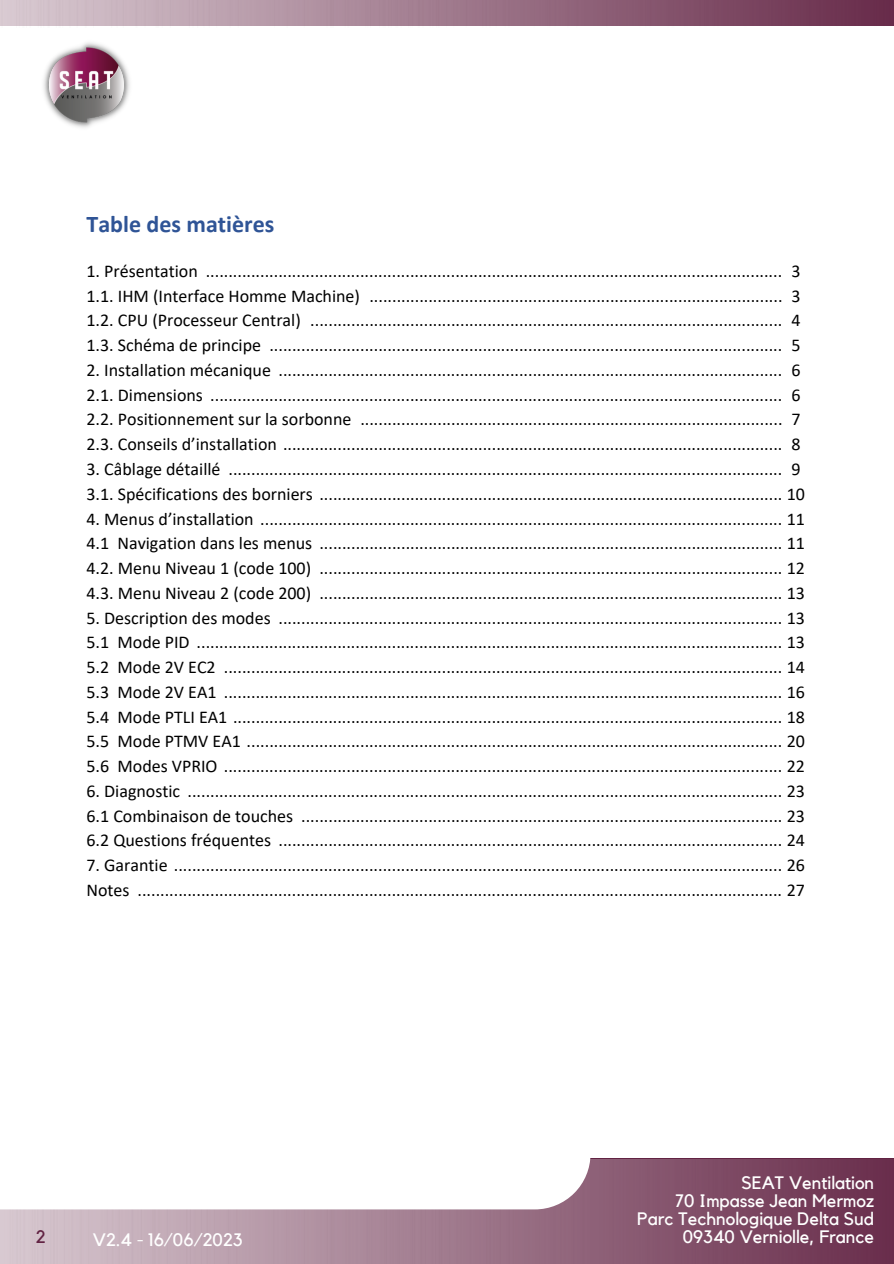
<style>
.page{position:relative;width:894px;height:1264px;background:#fff}
.page>*{position:absolute;margin:0;border:0;box-sizing:border-box;transform-origin:0 0}
.t1{font:700 24px "Calibri";color:#2f5496}
.t2{font:18px "Calibri";color:#000}
.t3{font:18px "Kollektif";color:#fff}
.t4{font:18px "Kollektif";color:#622343}
</style>
<div class="page">
<img style="left:0;top:1159px;width:893px;height:104px">
<div style="left:0;top:1098px;width:590px;height:111px;background:#fff"></div>
<img style="left:43px;top:42px;width:87px;height:86px">
<img style="left:0;top:0;width:893px;height:26px">
<p class="t1" style="left:86px;top:213px;width:189px">Table des matières</p>
<p class="t2" style="left:86px;top:263px;width:697px">1. Présentation ...............................................................................................................................</p>
<p class="t2" style="left:86px;top:288px;width:275px">1.1. IHM (Interface Homme Machine)</p>
<p class="t2" style="left:86px;top:313px;width:216px">1.2. CPU (Processeur Central)</p>
<p class="t2" style="left:86px;top:338px;width:176px">1.3. Schéma de principe</p>
<p class="t2" style="left:86px;top:362px;width:697px">2. Installation mécanique ...............................................................................................................</p>
<p class="t2" style="left:86px;top:387px;width:697px">2.1. Dimensions ..............................................................................................................................</p>
<p class="t2" style="left:86px;top:412px;width:266px">2.2. Positionnement sur la sorbonne</p>
<p class="t2" style="left:86px;top:437px;width:697px">2.3. Conseils d’installation ..............................................................................................................</p>
<p class="t2" style="left:86px;top:461px;width:697px">3. Câblage détaillé ..........................................................................................................................</p>
<p class="t2" style="left:86px;top:486px;width:719px">3.1. Spécifications des borniers ...................................................................................................... 10</p>
<p class="t2" style="left:86px;top:511px;width:719px">4. Menus d’installation ................................................................................................................... 11</p>
<p class="t2" style="left:86px;top:536px;width:719px">4.1 Navigation dans les menus ...................................................................................................... 11</p>
<p class="t2" style="left:86px;top:560px;width:226px">4.2. Menu Niveau 1 (code 100)</p>
<p class="t2" style="left:86px;top:585px;width:226px">4.3. Menu Niveau 2 (code 200)</p>
<p class="t2" style="left:86px;top:610px;width:719px">5. Description des modes ............................................................................................................... 13</p>
<p class="t2" style="left:86px;top:635px;width:719px">5.1 Mode PID ................................................................................................................................. 13</p>
<p class="t2" style="left:86px;top:659px;width:131px">5.2 Mode 2V EC2</p>
<p class="t2" style="left:86px;top:684px;width:719px">5.3 Mode 2V EA1 ........................................................................................................................... 16</p>
<p class="t2" style="left:86px;top:709px;width:719px">5.4 Mode PTLI EA1 ......................................................................................................................... 18</p>
<p class="t2" style="left:86px;top:734px;width:719px">5.5 Mode PTMV EA1 ...................................................................................................................... 20</p>
<p class="t2" style="left:86px;top:758px;width:719px">5.6 Modes VPRIO ........................................................................................................................... 22</p>
<p class="t2" style="left:86px;top:783px;width:719px">6. Diagnostic ................................................................................................................................... 23</p>
<p class="t2" style="left:86px;top:808px;width:719px">6.1 Combinaison de touches .......................................................................................................... 23</p>
<p class="t2" style="left:86px;top:833px;width:719px">6.2 Questions fréquentes ............................................................................................................... 24</p>
<p class="t2" style="left:86px;top:857px;width:719px">7. Garantie ...................................................................................................................................... 26</p>
<p class="t2" style="left:86px;top:882px;width:719px">Notes .............................................................................................................................................. 27</p>
<p class="t2" style="left:791px;top:263px;width:11px">3</p>
<p class="t2" style="left:791px;top:288px;width:11px">3</p>
<p class="t2" style="left:791px;top:313px;width:11px">4</p>
<p class="t2" style="left:791px;top:338px;width:11px">5</p>
<p class="t2" style="left:791px;top:362px;width:11px">6</p>
<p class="t2" style="left:791px;top:387px;width:11px">6</p>
<p class="t2" style="left:791px;top:412px;width:11px">7</p>
<p class="t2" style="left:791px;top:437px;width:11px">8</p>
<p class="t2" style="left:791px;top:461px;width:11px">9</p>
<p class="t2" style="left:369px;top:288px;width:414px">...........................................................................................</p>
<p class="t2" style="left:310px;top:313px;width:473px">........................................................................................................</p>
<p class="t2" style="left:269px;top:338px;width:514px">.................................................................................................................</p>
<p class="t2" style="left:360px;top:412px;width:423px">.............................................................................................</p>
<p class="t2" style="left:319px;top:560px;width:487px">...................................................................................................... 12</p>
<p class="t2" style="left:319px;top:585px;width:487px">...................................................................................................... 13</p>
<p class="t2" style="left:224px;top:659px;width:582px">........................................................................................................................... 14</p>
<p class="t4" style="left:36px;top:1228px;width:11px">2</p>
<p class="t3" style="left:93px;top:1231px;width:151px">V2.4 - 16/06/2023</p>
<h1 class="t3" style="left:741px;top:1174px;width:134px">SEAT Ventilation</h1>
<p class="t3" style="left:675px;top:1192px;width:200px">70 Impasse Jean Mermoz</p>
<p class="t3" style="left:637px;top:1210px;width:238px">Parc Technologique Delta Sud</p>
<p class="t3" style="left:682px;top:1228px;width:193px">09340 Verniolle, France</p>
</div>
